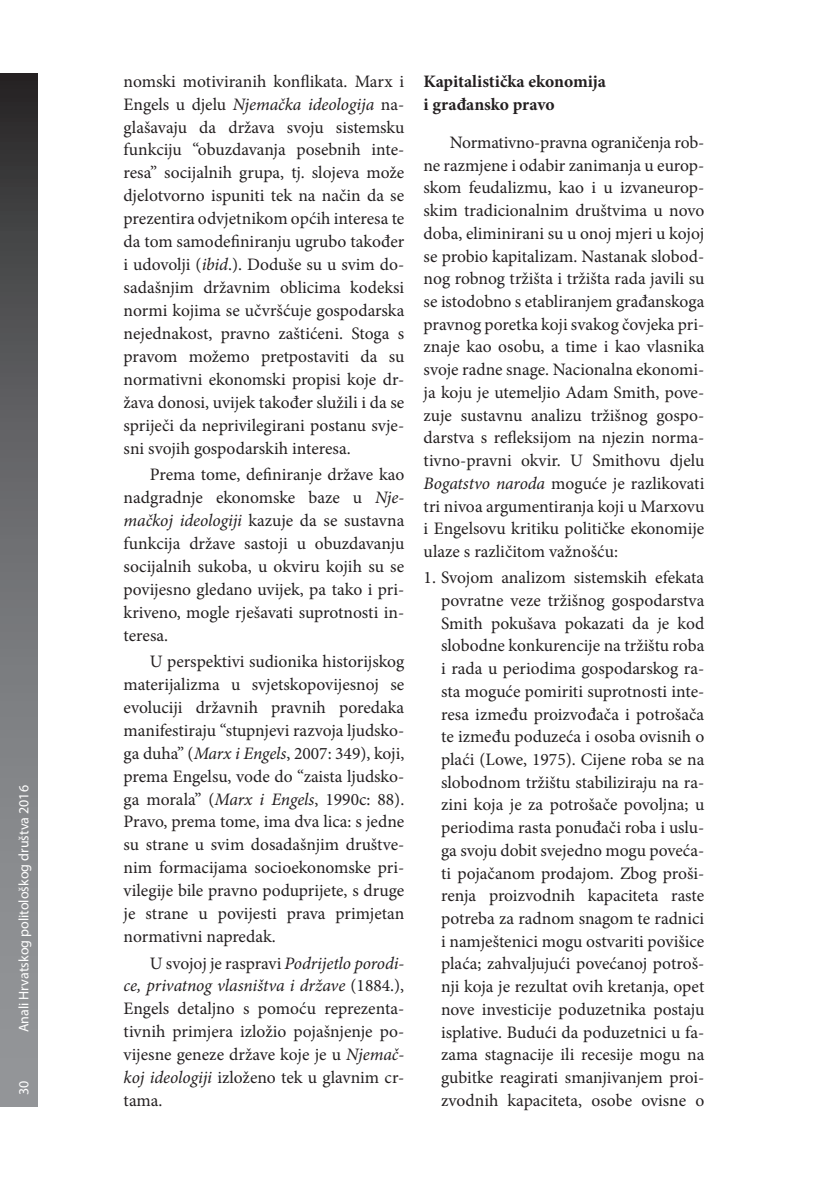
<style>
.page{position:relative;width:828px;height:1180px;background:#fff}
.page>*{position:absolute;margin:0;border:0;box-sizing:border-box;transform-origin:0 0}
.t1{font:17.5px/22.9px "Minion Pro";color:#231f20;text-align:justify}
.t2{font:700 17.5px/22.8px "Minion Pro";color:#231f20}
.t3{font:14px "Myriad Pro";color:#fff}
.s1{font-style:italic}
</style>
<div class="page">
<svg style="left:0;top:74px;width:38px;height:1032px;background:#6b6c6f"></svg>
<p class="t3" style="left:15px;top:1095px;width:312px;rotate:-90deg">30 Anali Hrvatskog politološkog društva 2016</p>
<p class="t1" style="left:124px;top:70px;width:282px">nomski motiviranih konflikata. Marx i Engels u djelu <span class="s1">Njemačka ideologija</span> na&shy;glašavaju da država svoju sistemsku funkciju “obuzdavanja posebnih inte&shy;resa” socijalnih grupa, tj. slojeva može djelotvorno ispuniti tek na način da se prezentira odvjetnikom općih interesa te da tom samodefiniranju ugrubo također i udovolji (<span class="s1">ibid</span>.). Doduše su u svim do&shy;sadašnjim državnim oblicima kodeksi normi kojima se učvršćuje gospodarska nejednakost, pravno zaštićeni. Stoga s pravom možemo pretpostaviti da su normativni ekonomski propisi koje dr&shy;žava donosi, uvijek također služili i da se spriječi da neprivilegirani postanu svje&shy;sni svojih gospodarskih interesa.</p>
<p class="t1" style="left:124px;top:463px;width:282px;text-indent:26px">Prema tome, definiranje države kao nadgradnje ekonomske baze u <span class="s1">Nje&shy;mačkoj ideologiji</span> kazuje da se sustavna funkcija države sastoji u obuzdavanju socijalnih sukoba, u okviru kojih su se povijesno gledano uvijek, pa tako i pri&shy;kriveno, mogle rješavati suprotnosti in&shy;teresa.</p>
<p class="t1" style="left:124px;top:650px;width:282px;text-indent:26px">U perspektivi sudionika historijskog materijalizma u svjetskopovijesnoj se evoluciji državnih pravnih poredaka manifestiraju “stupnjevi razvoja ljudsko&shy;ga duha” (<span class="s1">Marx i Engels</span>, 2007: 349), koji, prema Engelsu, vode do “zaista ljudsko&shy;ga morala” (<span class="s1">Marx i Engels</span>, 1990c: 88).<br>Pravo, prema tome, ima dva lica: s jedne su strane u svim dosadašnjim društve&shy;nim formacijama socioekonomske pri&shy;vilegije bile pravno poduprijete, s druge je strane u povijesti prava primjetan normativni napredak.</p>
<p class="t1" style="left:124px;top:951px;width:282px;text-indent:26px">U svojoj je raspravi <span class="s1">Podrijetlo porodi&shy;ce, privatnog vlasništva i države</span> (1884.), Engels detaljno s pomoću reprezenta&shy;tivnih primjera izložio pojašnjenje po&shy;vijesne geneze države koje je u <span class="s1">Njemač&shy;koj ideologiji</span> izloženo tek u glavnim cr&shy;tama.</p>
<p class="t2" style="left:423px;top:70px;width:184px">Kapitalistička ekonomija i građansko pravo</p>
<p class="t1" style="left:423px;top:131px;width:282px;text-indent:26px">Normativno-pravna ograničenja rob&shy;ne razmjene i odabir zanimanja u europ&shy;skom feudalizmu, kao i u izvaneurop&shy;skim tradicionalnim društvima u novo doba, eliminirani su u onoj mjeri u kojoj se probio kapitalizam. Nastanak slobod&shy;nog robnog tržišta i tržišta rada javili su se istodobno s etabliranjem građanskoga pravnog poretka koji svakog čovjeka pri&shy;znaje kao osobu, a time i kao vlasnika svoje radne snage. Nacionalna ekonomi&shy;ja koju je utemeljio Adam Smith, pove&shy;zuje sustavnu analizu tržišnog gospo&shy;darstva s refleksijom na njezin norma&shy;tivno-pravni okvir. U Smithovu djelu <span class="s1">Bogatstvo naroda</span> moguće je razlikovati tri nivoa argumentiranja koji u Marxovu i Engelsovu kritiku političke ekonomije ulaze s različitom važnošću:</p>
<p class="t1" style="left:441px;top:566px;width:265px;text-indent:-18px">1. Svojom analizom sistemskih efekata povratne veze tržišnog gospodarstva Smith pokušava pokazati da je kod slobodne konkurencije na tržištu roba i rada u periodima gospodarskog ra&shy;sta moguće pomiriti suprotnosti inte&shy;resa između proizvođača i potrošača te između poduzeća i osoba ovisnih o plaći (Lowe, 1975). Cijene roba se na slobodnom tržištu stabiliziraju na ra&shy;zini koja je za potrošače povoljna; u periodima rasta ponuđači roba i uslu&shy;ga svoju dobit svejedno mogu poveća&shy;ti pojačanom prodajom. Zbog proši&shy;renja proizvodnih kapaciteta raste potreba za radnom snagom te radnici i namještenici mogu ostvariti povišice plaća; zahvaljujući povećanoj potroš&shy;nji koja je rezultat ovih kretanja, opet nove investicije poduzetnika postaju isplative. Budući da poduzetnici u fa&shy;zama stagnacije ili recesije mogu na gubitke reagirati smanjivanjem proi&shy;zvodnih kapaciteta, osobe ovisne o</p>
</div>
